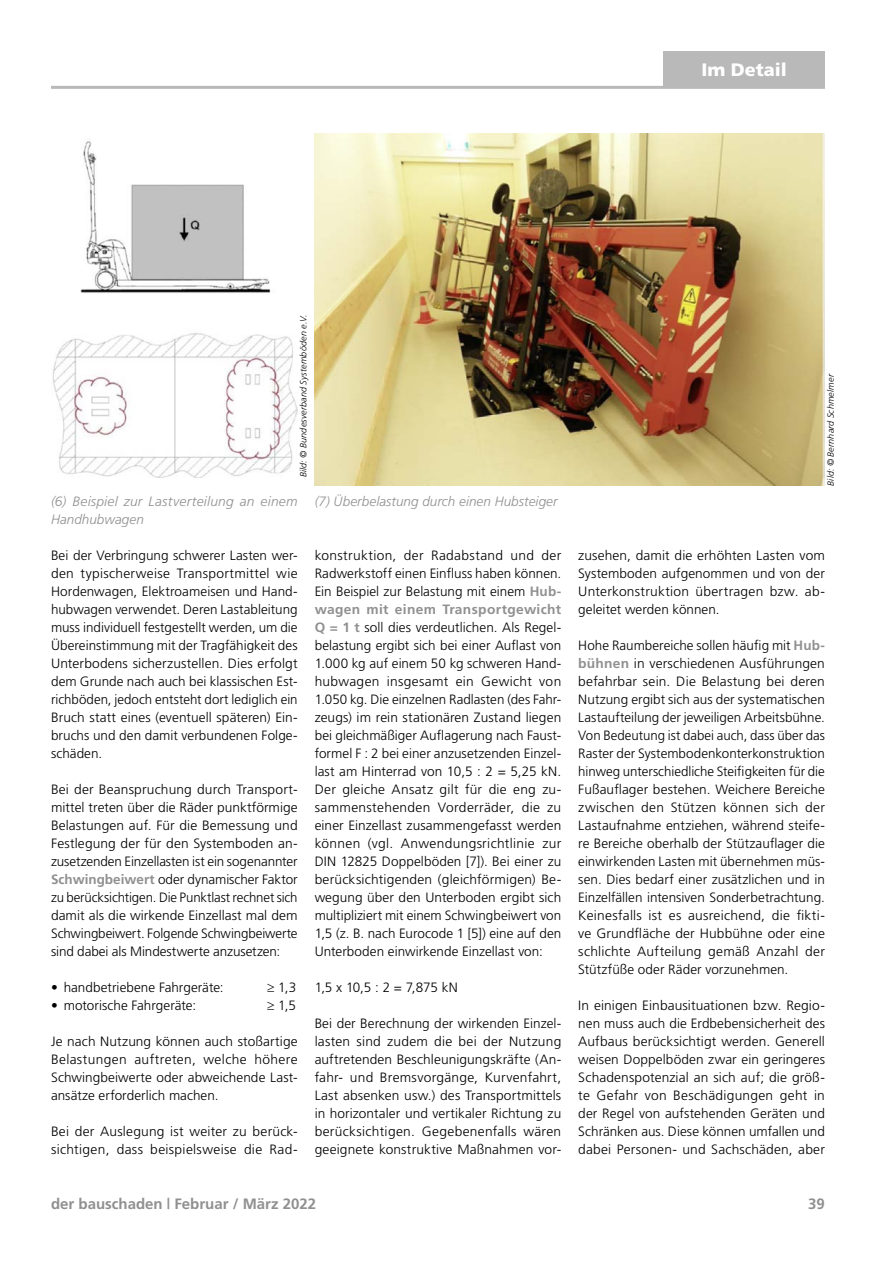
<style>
.page{position:relative;width:893px;height:1263px;background:#fff}
.page>*{position:absolute;margin:0;border:0;box-sizing:border-box;transform-origin:0 0}
.t1{font:18px "A Frutiger Black";color:#fff}
.t2{font:700 15px "A Frutiger";color:#8f908f}
.t3{font:13.5px/18px "A Frutiger Light";letter-spacing:.005em;color:#000;text-align:justify}
.t4{font:italic 13.5px "A Frutiger Light";letter-spacing:.01em;color:#8f908f}
.t5{font:700 13.5px "A Frutiger";letter-spacing:.025em;color:#8f908f}
.t6{font:italic 9px "A Frutiger Light";letter-spacing:.02em;color:#000}
.s1{font-family:"A Frutiger";font-weight:700;color:#8f908f}
</style>
<div class="page">
<hr style="left:51px;top:86px;width:774px;height:3px;background:#b9b9ba">
<div style="left:663px;top:51px;width:162px;height:35px;background:#b9b9ba"></div>
<img style="left:52px;top:141px;width:246px;height:336px">
<img style="left:315px;top:134px;width:510px;height:352px">
<h1 class="t1" style="left:701px;top:57px;width:87px">Im Detail</h1>
<p class="t6" style="left:297px;top:477px;width:164px;rotate:-90deg">Bild: © Bundesverband Systemböden e.V.</p>
<p class="t4" style="left:51px;top:491px;width:248px">(6) Beispiel zur Lastverteilung an einem</p>
<p class="t4" style="left:315px;top:491px;width:244px">(7) Überbelastung durch einen Hubsteiger</p>
<p class="t4" style="left:51px;top:509px;width:94px">Handhubwagen</p>
<p class="t3" style="left:51px;top:545px;width:248px">Bei der Verbringung schwerer Lasten wer&shy;den typischerweise Transportmittel wie Hordenwagen, Elektroameisen und Hand&shy;hubwagen verwendet. Deren Lastableitung muss individuell festgestellt werden, um die Übereinstimmung mit der Tragfähigkeit des Unterbodens sicherzustellen. Dies erfolgt dem Grunde nach auch bei klassischen Est&shy;richböden, jedoch entsteht dort lediglich ein Bruch statt eines (eventuell späteren) Ein&shy;bruchs und den damit verbundenen Folge&shy;schäden.</p>
<p class="t3" style="left:51px;top:779px;width:248px">Bei der Beanspruchung durch Transport&shy;mittel treten über die Räder punktförmige Belastungen auf. Für die Bemessung und Festlegung der für den Systemboden an&shy;zusetzenden Einzellasten ist ein sogenannter <span class="s1">Schwingbeiwert</span> oder dynamischer Faktor zu berücksichtigen. Die Punktlast rechnet sich damit als die wirkende Einzellast mal dem Schwingbeiwert. Folgende Schwingbeiwerte sind dabei als Mindestwerte anzusetzen:</p>
<p class="t3" style="left:51px;top:977px;width:174px">• handbetriebene Fahrgeräte:</p>
<p class="t3" style="left:267px;top:977px;width:31px">≥ 1,3</p>
<p class="t3" style="left:51px;top:995px;width:147px">• motorische Fahrgeräte:</p>
<p class="t3" style="left:267px;top:995px;width:30px">≥ 1,5</p>
<p class="t3" style="left:51px;top:1031px;width:248px">Je nach Nutzung können auch stoßartige Belastungen auftreten, welche höhere Schwingbeiwerte oder abweichende Last&shy;ansätze erforderlich machen.</p>
<p class="t3" style="left:51px;top:1121px;width:248px">Bei der Auslegung ist weiter zu berück&shy;sichtigen, dass beispielsweise die Rad-</p>
<p class="t3" style="left:315px;top:545px;width:248px">konstruktion, der Radabstand und der Radwerkstoff einen Einfluss haben können.<br>Ein Beispiel zur Belastung mit einem <span class="s1">Hub-</span></p>
<p class="t5" style="left:315px;top:599px;width:248px">wagen mit einem Transportgewicht</p>
<p class="t3" style="left:315px;top:617px;width:248px"><span class="s1">Q = 1 t</span> soll dies verdeutlichen. Als Regel&shy;belastung ergibt sich bei einer Auflast von 1.000 kg auf einem 50 kg schweren Hand&shy;hubwagen insgesamt ein Gewicht von 1.050 kg. Die einzelnen Radlasten (des Fahr&shy;zeugs) im rein stationären Zustand liegen bei gleichmäßiger Auflagerung nach Faust&shy;formel F : 2 bei einer anzusetzenden Einzel&shy;last am Hinterrad von 10,5 : 2 = 5,25 kN.<br>Der gleiche Ansatz gilt für die eng zu&shy;sammenstehenden Vorderräder, die zu einer Einzellast zusammengefasst werden können (vgl. Anwendungsrichtlinie zur DIN 12825 Doppelböden [7]). Bei einer zu berücksichtigenden (gleichförmigen) Be&shy;wegung über den Unterboden ergibt sich multipliziert mit einem Schwingbeiwert von 1,5 (z. B. nach Eurocode 1 [5]) eine auf den Unterboden einwirkende Einzellast von:</p>
<p class="t3" style="left:315px;top:977px;width:145px">1,5 x 10,5 : 2 = 7,875 kN</p>
<p class="t3" style="left:315px;top:1013px;width:248px">Bei der Berechnung der wirkenden Einzel&shy;lasten sind zudem die bei der Nutzung auftretenden Beschleunigungskräfte (An&shy;fahr- und Bremsvorgänge, Kurvenfahrt, Last absenken usw.) des Transportmittels in horizontaler und vertikaler Richtung zu berücksichtigen. Gegebenenfalls wären geeignete konstruktive Maßnahmen vor-</p>
<p class="t6" style="left:824px;top:486px;width:113px;rotate:-90deg">Bild: © Bernhard Schmelmer</p>
<p class="t3" style="left:578px;top:545px;width:248px">zusehen, damit die erhöhten Lasten vom Systemboden aufgenommen und von der Unterkonstruktion übertragen bzw. ab&shy;geleitet werden können.</p>
<p class="t3" style="left:578px;top:635px;width:248px">Hohe Raumbereiche sollen häufig mit <span class="s1">Hub&shy;bühnen</span> in verschiedenen Ausführungen befahrbar sein. Die Belastung bei deren Nutzung ergibt sich aus der systematischen Lastaufteilung der jeweiligen Arbeitsbühne.<br>Von Bedeutung ist dabei auch, dass über das Raster der Systembodenkonterkonstruktion hinweg unterschiedliche Steifigkeiten für die Fußauflager bestehen. Weichere Bereiche zwischen den Stützen können sich der Lastaufnahme entziehen, während steife&shy;re Bereiche oberhalb der Stützauflager die einwirkenden Lasten mit übernehmen müs&shy;sen. Dies bedarf einer zusätzlichen und in Einzelfällen intensiven Sonderbetrachtung.<br>Keinesfalls ist es ausreichend, die fikti&shy;ve Grundfläche der Hubbühne oder eine schlichte Aufteilung gemäß Anzahl der Stützfüße oder Räder vorzunehmen.</p>
<p class="t3" style="left:578px;top:995px;width:248px">In einigen Einbausituationen bzw. Regio&shy;nen muss auch die Erdbebensicherheit des Aufbaus berücksichtigt werden. Generell weisen Doppelböden zwar ein geringeres Schadenspotenzial an sich auf; die größ&shy;te Gefahr von Beschädigungen geht in der Regel von aufstehenden Geräten und Schränken aus. Diese können umfallen und dabei Personen- und Sachschäden, aber</p>
<p class="t2" style="left:51px;top:1192px;width:267px">der bauschaden | Februar / März 2022</p>
<p class="t2" style="left:808px;top:1192px;width:18px">39</p>
</div>
